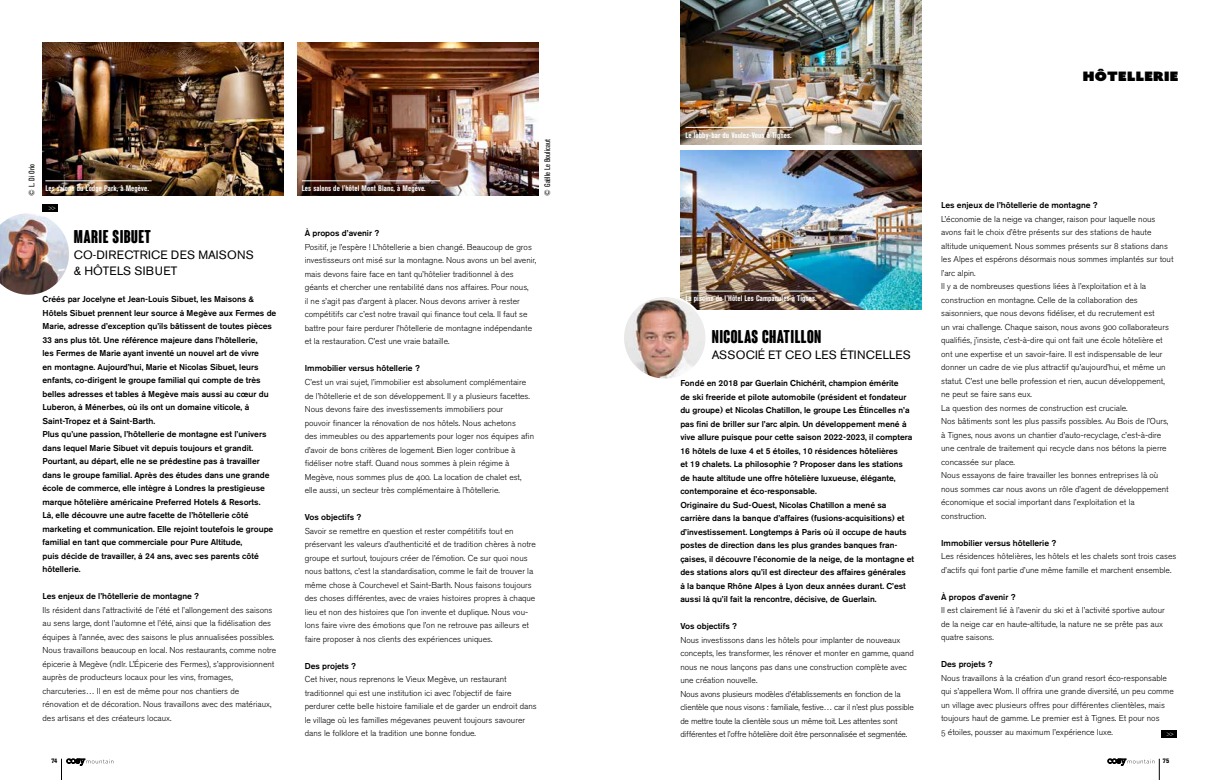
<style>
.page{position:relative;width:1219px;height:780px;background:#fff}
.page>*{position:absolute;margin:0;border:0;box-sizing:border-box;transform-origin:0 0}
.t1{font:700 condensed 18px "Coluna Rounded";letter-spacing:.025em;color:#000}
.t2{font:13px "Azo Sans Uber";letter-spacing:.02em;color:#000;scale:1.08 1}
.t3{font:12px/16px "Akzidenz Grotesk BE";letter-spacing:.02em;color:#000}
.t4{font:8.5px/13.5px "Akzidenz Grotesk BE Light Os F";color:#000}
.t5{font:500 8.5px/13.5px "Akzidenz Grotesk BE";color:#000}
.t6{font:8.5px/13.5px "Akzidenz Grotesk BE Light Os F";letter-spacing:-.02em;color:#000}
.t7{font:700 condensed 8px "Akzidenz Grotesk BE";letter-spacing:.01em;color:#fff}
.t8{font:condensed 8px "Akzidenz Grotesk BE";letter-spacing:.01em;color:#000}
.t9{font:800 condensed 6.3px "Akzidenz Grotesk BE";color:#000}
.t10{font:5px "Akzidenz Grotesk BE Light Os F";color:#fff}
</style>
<div class="page">
<svg style="left:61px;top:758px;width:52px;height:22px"></svg>
<svg style="left:1108px;top:758px;width:52px;height:22px"></svg>
<img style="left:43px;top:43px;width:240px;height:153px">
<div style="left:43px;top:204px;width:15px;height:7px;background:#000"></div>
<div style="left:1160px;top:730px;width:16px;height:7px;background:#000"></div>
<img style="left:298px;top:43px;width:241px;height:153px">
<img style="left:680px;top:0;width:241px;height:145px">
<img style="left:680px;top:150px;width:241px;height:159px">
<img style="left:0;top:211px;width:69px;height:84px">
<img style="left:623px;top:296px;width:83px;height:83px;border-radius:42px">
<div style="left:622px;top:295px;width:85px;height:85px;border:2px solid #fff;border-radius:50%"></div>
<hr style="left:302px;top:180px;width:138px;height:1px;background:#fff">
<hr style="left:45px;top:180px;width:107px;height:1px;background:#fff">
<hr style="left:685px;top:127px;width:109px;height:1px;background:#fff">
<hr style="left:685px;top:291px;width:132px;height:1px;background:#fff">
<h2 class="t2" style="left:1083px;top:68px;width:90px">HÔTELLERIE</h2>
<p class="t8" style="left:27px;top:196px;width:33px;rotate:-90deg">© L. Di Orio</p>
<p class="t7" style="left:45px;top:184px;width:105px">Les salons du Lodge Park, à Megève.</p>
<p class="t7" style="left:302px;top:184px;width:125px">Les salons de l'hôtel Mont Blanc, à Megève.</p>
<p class="t10" style="left:49px;top:205px;width:8px">&gt;&gt;</p>
<h1 class="t1" style="left:74px;top:227px;width:79px">MARIE SIBUET</h1>
<h3 class="t3" style="left:74px;top:247px;width:182px">CO-DIRECTRICE DES MAISONS &amp; HÔTELS SIBUET</h3>
<p class="t5" style="left:43px;top:292px;width:235px">Créés par Jocelyne et Jean-Louis Sibuet, les Maisons &amp; Hôtels Sibuet prennent leur source à Megève aux Fermes de Marie, adresse d’exception qu’ils bâtissent de toutes pièces 33 ans plus tôt. Une référence majeure dans l’hôtellerie,<br>les Fermes de Marie ayant inventé un nouvel art de vivre<br>en montagne. Aujourd’hui, Marie et Nicolas Sibuet, leurs enfants, co-dirigent le groupe familial qui compte de très belles adresses et tables à Megève mais aussi au cœur du Luberon, à Ménerbes, où ils ont un domaine viticole, à Saint-Tropez et à Saint-Barth.<br>Plus qu’une passion, l’hôtellerie de montagne est l’univers dans lequel Marie Sibuet vit depuis toujours et grandit.<br>Pourtant, au départ, elle ne se prédestine pas à travailler dans le groupe familial. Après des études dans une grande école de commerce, elle intègre à Londres la prestigieuse marque hôtelière américaine Preferred Hotels &amp; Resorts.<br>Là, elle découvre une autre facette de l’hôtellerie côté marketing et communication. Elle rejoint toutefois le groupe familial en tant que commerciale pour Pure Altitude,<br>puis décide de travailler, à 24 ans, avec ses parents côté hôtellerie.</p>
<p class="t5" style="left:43px;top:589px;width:158px">Les enjeux de l’hôtellerie de montagne ?</p>
<p class="t4" style="left:43px;top:603px;width:235px">Ils résident dans l’attractivité de l’été et l’allongement des saisons au sens large, dont l’automne et l’été, ainsi que la fidélisation des équipes à l’année, avec des saisons le plus annualisées possibles.<br>Nous travaillons beaucoup en local. Nos restaurants, comme notre épicerie à Megève (ndlr. L’Épicerie des Fermes), s’approvisionnent auprès de producteurs locaux pour les vins, fromages, charcuteries… Il en est de même pour nos chantiers de rénovation et de décoration. Nous travaillons avec des matériaux, des artisans et des créateurs locaux.</p>
<p class="t5" style="left:305px;top:227px;width:76px">À propos d’avenir ?</p>
<p class="t4" style="left:305px;top:240px;width:233px">Positif, je l’espère ! L’hôtellerie a bien changé. Beaucoup de gros investisseurs ont misé sur la montagne. Nous avons un bel avenir, mais devons faire face en tant qu’hôtelier traditionnel à des géants et chercher une rentabilité dans nos affaires. Pour nous,<br>il ne s’agit pas d’argent à placer. Nous devons arriver à rester compétitifs car c’est notre travail qui finance tout cela. Il faut se battre pour faire perdurer l’hôtellerie de montagne indépendante et la restauration. C’est une vraie bataille.</p>
<p class="t5" style="left:305px;top:361px;width:117px">Immobilier versus hôtellerie ?</p>
<p class="t4" style="left:305px;top:375px;width:231px">C’est un vrai sujet, l’immobilier est absolument complémentaire de l’hôtellerie et de son développement. Il y a plusieurs facettes.<br>Nous devons faire des investissements immobiliers pour<br>pouvoir financer la rénovation de nos hôtels. Nous achetons<br>des immeubles ou des appartements pour loger nos équipes afin d’avoir de bons critères de logement. Bien loger contribue à fidéliser notre staff. Quand nous sommes à plein régime à Megève, nous sommes plus de 400. La location de chalet est, elle aussi, un secteur très complémentaire à l’hôtellerie.</p>
<p class="t5" style="left:305px;top:510px;width:58px">Vos objectifs ?</p>
<p class="t4" style="left:305px;top:524px;width:233px">Savoir se remettre en question et rester compétitifs tout en préservant les valeurs d’authenticité et de tradition chères à notre groupe et surtout, toujours créer de l’émotion. Ce sur quoi nous nous battons, c’est la standardisation, comme le fait de trouver la même chose à Courchevel et Saint-Barth. Nous faisons toujours des choses différentes, avec de vraies histoires propres à chaque lieu et non des histoires que l’on invente et duplique. Nous vou&shy;lons faire vivre des émotions que l’on ne retrouve pas ailleurs et faire proposer à nos clients des expériences uniques.</p>
<p class="t5" style="left:305px;top:658px;width:53px">Des projets ?</p>
<p class="t4" style="left:305px;top:672px;width:234px">Cet hiver, nous reprenons le Vieux Megève, un restaurant traditionnel qui est une institution ici avec l’objectif de faire perdurer cette belle histoire familiale et de garder un endroit dans le village où les familles mégevanes peuvent toujours savourer dans le folklore et la tradition une bonne fondue.</p>
<p class="t8" style="left:543px;top:196px;width:58px;rotate:-90deg">© Gaëlle Le Boulicaut</p>
<p class="t7" style="left:685px;top:130px;width:108px">Le lobby-bar du Voulez-Vous à Tignes.</p>
<p class="t7" style="left:685px;top:294px;width:133px">La piscine de l'Hôtel Les Campanules à Tignes.</p>
<h1 class="t1" style="left:712px;top:327px;width:111px">NICOLAS CHATILLON</h1>
<h3 class="t3" style="left:712px;top:347px;width:201px">ASSOCIÉ ET CEO LES ÉTINCELLES</h3>
<p class="t5" style="left:680px;top:376px;width:235px">Fondé en 2018 par Guerlain Chichérit, champion émérite<br>de ski freeride et pilote automobile (président et fondateur du groupe) et Nicolas Chatillon, le groupe Les Étincelles n’a pas fini de briller sur l’arc alpin. Un développement mené à vive allure puisque pour cette saison 2022-2023, il comptera 16 hôtels de luxe 4 et 5 étoiles, 10 résidences hôtelières<br>et 19 chalets. La philosophie ? Proposer dans les stations de haute altitude une offre hôtelière luxueuse, élégante, contemporaine et éco-responsable.<br>Originaire du Sud-Ouest, Nicolas Chatillon a mené sa carrière dans la banque d’affaires (fusions-acquisitions) et d’investissement. Longtemps à Paris où il occupe de hauts postes de direction dans les plus grandes banques fran&shy;çaises, il découvre l’économie de la neige, de la montagne et des stations alors qu’il est directeur des affaires générales<br>à la banque Rhône Alpes à Lyon deux années durant. C’est aussi là qu’il fait la rencontre, décisive, de Guerlain.</p>
<p class="t5" style="left:680px;top:619px;width:58px">Vos objectifs ?</p>
<p class="t6" style="left:680px;top:633px;width:235px">Nous investissons dans les hôtels pour implanter de nouveaux concepts, les transformer, les rénover et monter en gamme, quand nous ne nous lançons pas dans une construction complète avec une création nouvelle.<br>Nous avons plusieurs modèles d’établissements en fonction de la clientèle que nous visons : familiale, festive… car il n’est plus possible de mettre toute la clientèle sous un même toit. Les attentes sont différentes et l’offre hôtelière doit être personnalisée et segmentée.</p>
<p class="t5" style="left:941px;top:198px;width:158px">Les enjeux de l’hôtellerie de montagne ?</p>
<p class="t4" style="left:941px;top:212px;width:234px">L’économie de la neige va changer, raison pour laquelle nous avons fait le choix d’être présents sur des stations de haute altitude uniquement. Nous sommes présents sur 8 stations dans les Alpes et espérons désormais nous sommes implantés sur tout l’arc alpin.<br>Il y a de nombreuses questions liées à l’exploitation et à la construction en montagne. Celle de la collaboration des saisonniers, que nous devons fidéliser, et du recrutement est<br>un vrai challenge. Chaque saison, nous avons 900 collaborateurs qualifiés, j’insiste, c’est-à-dire qui ont fait une école hôtelière et ont une expertise et un savoir-faire. Il est indispensable de leur donner un cadre de vie plus attractif qu’aujourd’hui, et même un statut. C’est une belle profession et rien, aucun développement, ne peut se faire sans eux.<br>La question des normes de construction est cruciale.<br>Nos bâtiments sont les plus passifs possibles. Au Bois de l’Ours, à Tignes, nous avons un chantier d’auto-recyclage, c’est-à-dire une centrale de traitement qui recycle dans nos bétons la pierre concassée sur place.<br>Nous essayons de faire travailler les bonnes entreprises là où nous sommes car nous avons un rôle d’agent de développement économique et social important dans l’exploitation et la construction.</p>
<p class="t5" style="left:941px;top:536px;width:117px">Immobilier versus hôtellerie ?</p>
<p class="t4" style="left:941px;top:549px;width:237px">Les résidences hôtelières, les hôtels et les chalets sont trois cases d’actifs qui font partie d’une même famille et marchent ensemble.</p>
<p class="t5" style="left:941px;top:590px;width:76px">À propos d’avenir ?</p>
<p class="t4" style="left:941px;top:603px;width:225px">Il est clairement lié à l’avenir du ski et à l’activité sportive autour de la neige car en haute-altitude, la nature ne se prête pas aux quatre saisons.</p>
<p class="t5" style="left:941px;top:657px;width:53px">Des projets ?</p>
<p class="t4" style="left:941px;top:671px;width:234px">Nous travaillons à la création d’un grand resort éco-responsable qui s’appellera Wom. Il offrira une grande diversité, un peu comme un village avec plusieurs offres pour différentes clientèles, mais toujours haut de gamme. Le premier est à Tignes. Et pour nos<br>5 étoiles, pousser au maximum l’expérience luxe.</p>
<p class="t10" style="left:1167px;top:731px;width:8px">&gt;&gt;</p>
<p class="t9" style="left:52px;top:757px;width:7px">74</p>
<p class="t9" style="left:1163px;top:757px;width:8px">75</p>
</div>
